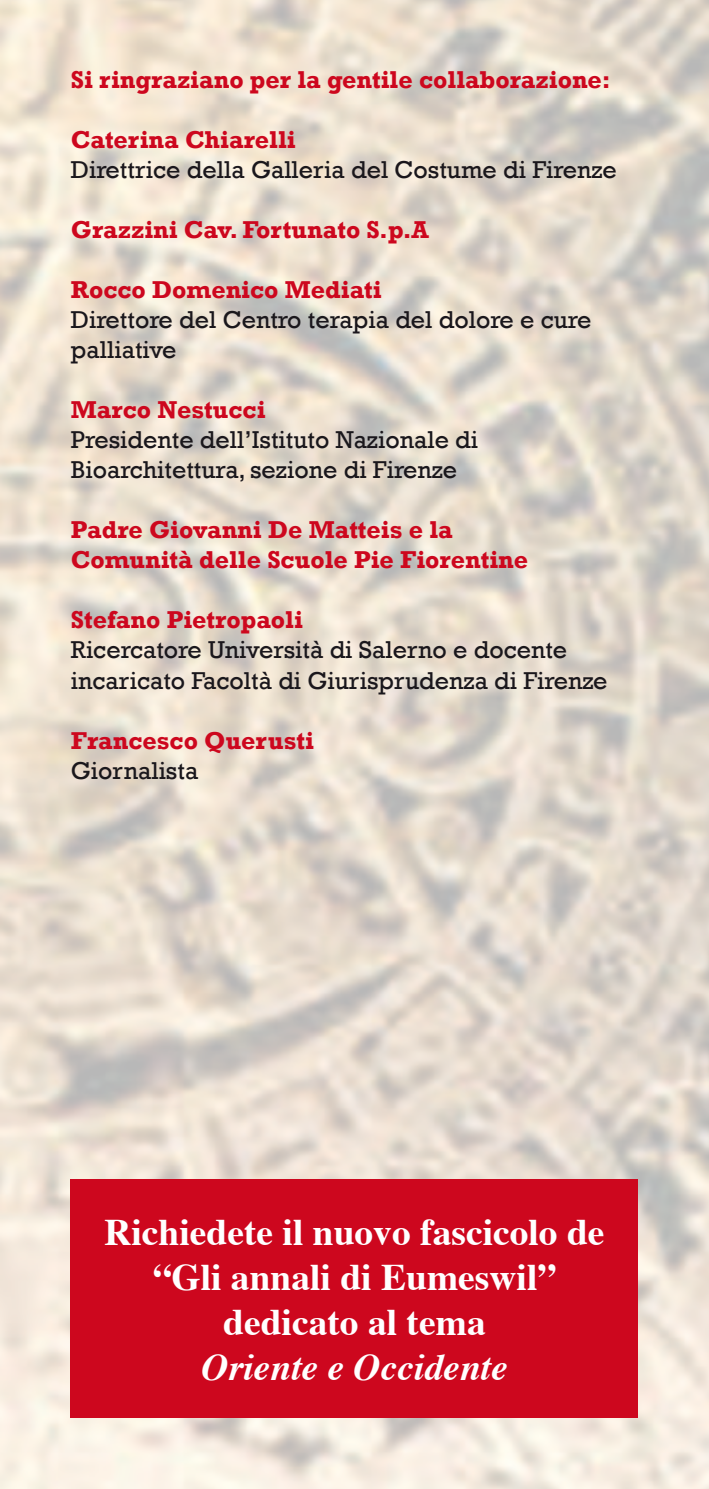
<style>
.page{position:relative;width:709px;height:1489px;background:#fff}
.page>*{position:absolute;margin:0;border:0;box-sizing:border-box;transform-origin:0 0}
.t1{font:700 37.5px/45px "Times";color:#fff;text-align:center}
.t2{font:italic 700 37.5px "Times";color:#fff}
.t3{font:25px/30px "Rockwell";color:#1a171c}
.t4{font:700 25px/30px "Rockwell";color:#cd071e}
</style>
<div class="page">
<img style="left:0;top:0;width:709px;height:1488px">
<div style="left:71px;top:1179px;width:567px;height:238px;background:#cd071e"></div>
<p class="t4" style="left:71px;top:65px;width:541px">Si ringraziano per la gentile collaborazione:</p>
<p class="t4" style="left:71px;top:125px;width:226px">Caterina Chiarelli</p>
<p class="t3" style="left:71px;top:155px;width:547px">Direttrice della Galleria del Costume di Firenze</p>
<p class="t4" style="left:71px;top:215px;width:360px">Grazzini Cav. Fortunato S.p.A</p>
<p class="t4" style="left:71px;top:275px;width:312px">Rocco Domenico Mediati</p>
<p class="t3" style="left:71px;top:305px;width:522px">Direttore del Centro terapia del dolore e cure palliative</p>
<p class="t4" style="left:71px;top:395px;width:196px">Marco Nestucci</p>
<p class="t3" style="left:71px;top:425px;width:409px">Presidente dell’Istituto Nazionale di<br>Bioarchitettura, sezione di Firenze</p>
<p class="t4" style="left:71px;top:515px;width:459px">Padre Giovanni De Matteis e la<br>Comunità delle Scuole Pie Fiorentine</p>
<p class="t4" style="left:71px;top:605px;width:234px">Stefano Pietropaoli</p>
<p class="t3" style="left:71px;top:635px;width:538px">Ricercatore Università di Salerno e docente incaricato Facoltà di Giurisprudenza di Firenze</p>
<p class="t4" style="left:71px;top:725px;width:245px">Francesco Querusti</p>
<p class="t3" style="left:71px;top:755px;width:129px">Giornalista</p>
<h1 class="t1" style="left:104px;top:1205px;width:501px">Richiedete il nuovo fascicolo de “Gli annali di Eumeswil” dedicato al tema</h1>
<h1 class="t2" style="left:201px;top:1332px;width:308px">Oriente e Occidente</h1>
</div>
